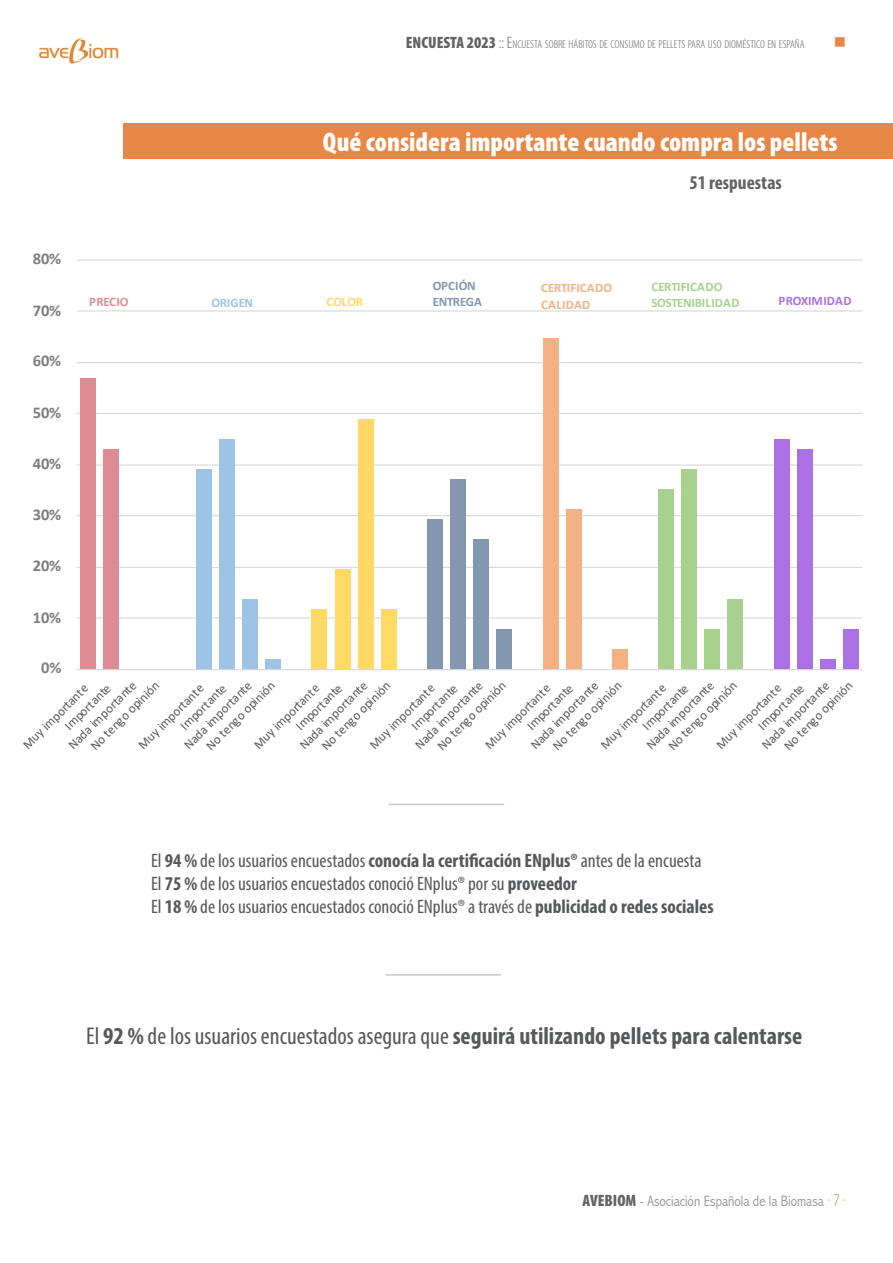
<style>
.page{position:relative;width:893px;height:1263px;background:#fff}
.page>*{position:absolute;margin:0;border:0;box-sizing:border-box;transform-origin:0 0}
.t1{font:900 condensed 27px "Myriad Pro";color:#fff}
.t2{font:700 condensed 24.3px "Myriad Pro";color:#57585a}
.t3{font:condensed 19.5px "Myriad Pro";color:#57585a}
.t4{font:700 condensed 19.5px "Myriad Pro";color:#636366}
.t5{font:700 16.5px "Calibri";letter-spacing:-.005em;color:#7f7f7f}
.t6{font:16.5px "Wingdings";color:#e88745}
.t7{font:300 condensed 15px "Abadi";color:#939598}
.t8{font:12.9px "Calibri";color:#595959}
.t9{font:700 12.9px/16.5px "Calibri";letter-spacing:.005em;color:#a9d18e}
.t10{font:700 12.9px/16.5px "Calibri";letter-spacing:.005em;color:#f4b183}
.t11{font:700 12.9px/16.5px "Calibri";letter-spacing:-.02em;color:#8497b0}
.t12{font:700 12.9px "Calibri";letter-spacing:.005em;color:#ab70e3}
.t13{font:700 12.9px "Calibri";letter-spacing:.005em;color:#df8b94}
.t14{font:700 12.9px "Calibri";letter-spacing:-.02em;color:#9dc3e6}
.t15{font:700 12.9px "Calibri";letter-spacing:-.01em;color:#ffd966}
.t16{font:300 condensed 11.55px "Myriad Pro";color:#636366}
.s1{font-weight:900;font-size:16.5px}
.s2{font-size:16.5px}
.s3{font-weight:700}
.s4{font-weight:400}
.s5{font-family:"Myriad Pro";font-weight:900;font-size:16.5px;color:#636366}
.s6{font-family:"Myriad Pro";font-size:18px;color:#e88745}
</style>
<div class="page">
<img style="left:39px;top:38px;width:80px;height:26px">
<div style="left:124px;top:123px;width:769px;height:35px;background:#e88745"></div>
<hr style="left:389px;top:804px;width:115px;height:1px;background:#c7c8ca">
<svg style="left:77px;top:259px;width:786px;height:411px"></svg>
<hr style="left:386px;top:974px;width:115px;height:2px;background:#c7c8ca">
<p class="t16" style="left:406px;top:38px;width:400px"><span class="s1">ENCUESTA 2023</span> <span class="s2">:: E</span>NCUESTA SOBRE HÁBITOS DE CONSUMO DE PELLETS PARA USO DIOMÉSTICO EN ESPAÑA</p>
<p class="t6" style="left:834px;top:33px;width:14px">■</p>
<p class="t1" style="left:323px;top:125px;width:516px">Qué considera importante cuando compra los pellets</p>
<p class="t5" style="left:33px;top:247px;width:30px">80%</p>
<p class="t5" style="left:33px;top:299px;width:30px">70%</p>
<p class="t5" style="left:33px;top:349px;width:30px">60%</p>
<p class="t5" style="left:33px;top:401px;width:30px">50%</p>
<p class="t5" style="left:33px;top:451px;width:30px">40%</p>
<p class="t5" style="left:33px;top:503px;width:30px">30%</p>
<p class="t5" style="left:33px;top:554px;width:30px">20%</p>
<p class="t5" style="left:33px;top:606px;width:30px">10%</p>
<p class="t5" style="left:41px;top:656px;width:22px">0%</p>
<p class="t13" style="left:89px;top:293px;width:41px">PRECIO</p>
<p class="t14" style="left:212px;top:294px;width:43px">ORIGEN</p>
<p class="t15" style="left:326px;top:293px;width:38px">COLOR</p>
<p class="t4" style="left:689px;top:170px;width:94px">51 respuestas</p>
<p class="t11" style="left:433px;top:277px;width:51px">OPCIÓN<br>ENTREGA</p>
<p class="t10" style="left:541px;top:279px;width:73px">CERTIFICADO<br>CALIDAD</p>
<p class="t9" style="left:651px;top:278px;width:90px">CERTIFICADO<br>SOSTENIBILIDAD</p>
<p class="t12" style="left:779px;top:292px;width:74px">PROXIMIDAD</p>
<p class="t8" style="left:64px;top:740px;width:91px;rotate:-45deg">Nada importante</p>
<p class="t8" style="left:180px;top:740px;width:91px;rotate:-45deg">Nada importante</p>
<p class="t8" style="left:295px;top:740px;width:91px;rotate:-45deg">Nada importante</p>
<p class="t8" style="left:411px;top:740px;width:91px;rotate:-45deg">Nada importante</p>
<p class="t8" style="left:758px;top:740px;width:91px;rotate:-45deg">Nada importante</p>
<p class="t8" style="left:526px;top:740px;width:91px;rotate:-45deg">Nada importante</p>
<p class="t8" style="left:642px;top:740px;width:91px;rotate:-45deg">Nada importante</p>
<p class="t8" style="left:86px;top:742px;width:93px;rotate:-45deg">No tengo opinión</p>
<p class="t8" style="left:202px;top:742px;width:93px;rotate:-45deg">No tengo opinión</p>
<p class="t8" style="left:317px;top:742px;width:93px;rotate:-45deg">No tengo opinión</p>
<p class="t8" style="left:433px;top:742px;width:93px;rotate:-45deg">No tengo opinión</p>
<p class="t8" style="left:548px;top:742px;width:93px;rotate:-45deg">No tengo opinión</p>
<p class="t8" style="left:664px;top:742px;width:93px;rotate:-45deg">No tengo opinión</p>
<p class="t8" style="left:780px;top:742px;width:93px;rotate:-45deg">No tengo opinión</p>
<p class="t8" style="left:134px;top:740px;width:88px;rotate:-45deg">Muy importante</p>
<p class="t8" style="left:250px;top:740px;width:88px;rotate:-45deg">Muy importante</p>
<p class="t8" style="left:365px;top:740px;width:88px;rotate:-45deg">Muy importante</p>
<p class="t8" style="left:481px;top:740px;width:88px;rotate:-45deg">Muy importante</p>
<p class="t8" style="left:596px;top:740px;width:88px;rotate:-45deg">Muy importante</p>
<p class="t8" style="left:712px;top:740px;width:88px;rotate:-45deg">Muy importante</p>
<p class="t8" style="left:19px;top:740px;width:88px;rotate:-45deg">Muy importante</p>
<p class="t8" style="left:60px;top:722px;width:61px;rotate:-45deg">Importante</p>
<p class="t8" style="left:176px;top:722px;width:61px;rotate:-45deg">Importante</p>
<p class="t8" style="left:292px;top:722px;width:61px;rotate:-45deg">Importante</p>
<p class="t8" style="left:407px;top:722px;width:61px;rotate:-45deg">Importante</p>
<p class="t8" style="left:523px;top:722px;width:61px;rotate:-45deg">Importante</p>
<p class="t8" style="left:754px;top:722px;width:61px;rotate:-45deg">Importante</p>
<p class="t8" style="left:638px;top:722px;width:61px;rotate:-45deg">Importante</p>
<p class="t3" style="left:151px;top:848px;width:552px">El <span class="s3">94 %</span> de los usuarios encuestados <span class="s3">conocía la certificación ENplus®</span> antes de la encuesta</p>
<p class="t3" style="left:151px;top:872px;width:427px">El <span class="s3">75 %</span> de los usuarios encuestados conoció ENplus® por su <span class="s3">proveedor</span></p>
<p class="t3" style="left:151px;top:895px;width:564px">El <span class="s3">18 %</span> de los usuarios encuestados conoció ENplus® a través de <span class="s3">publicidad o redes sociales</span></p>
<p class="t2" style="left:86px;top:1021px;width:718px"><span class="s4">El</span> 92 % <span class="s4">de los usuarios encuestados asegura que</span> seguirá utilizando pellets para calentarse</p>
<p class="t7" style="left:582px;top:1192px;width:265px"><span class="s5">AVEBIOM</span> - Asociación Española de la Biomasa <span class="s6">· 7 ·</span></p>
</div>
